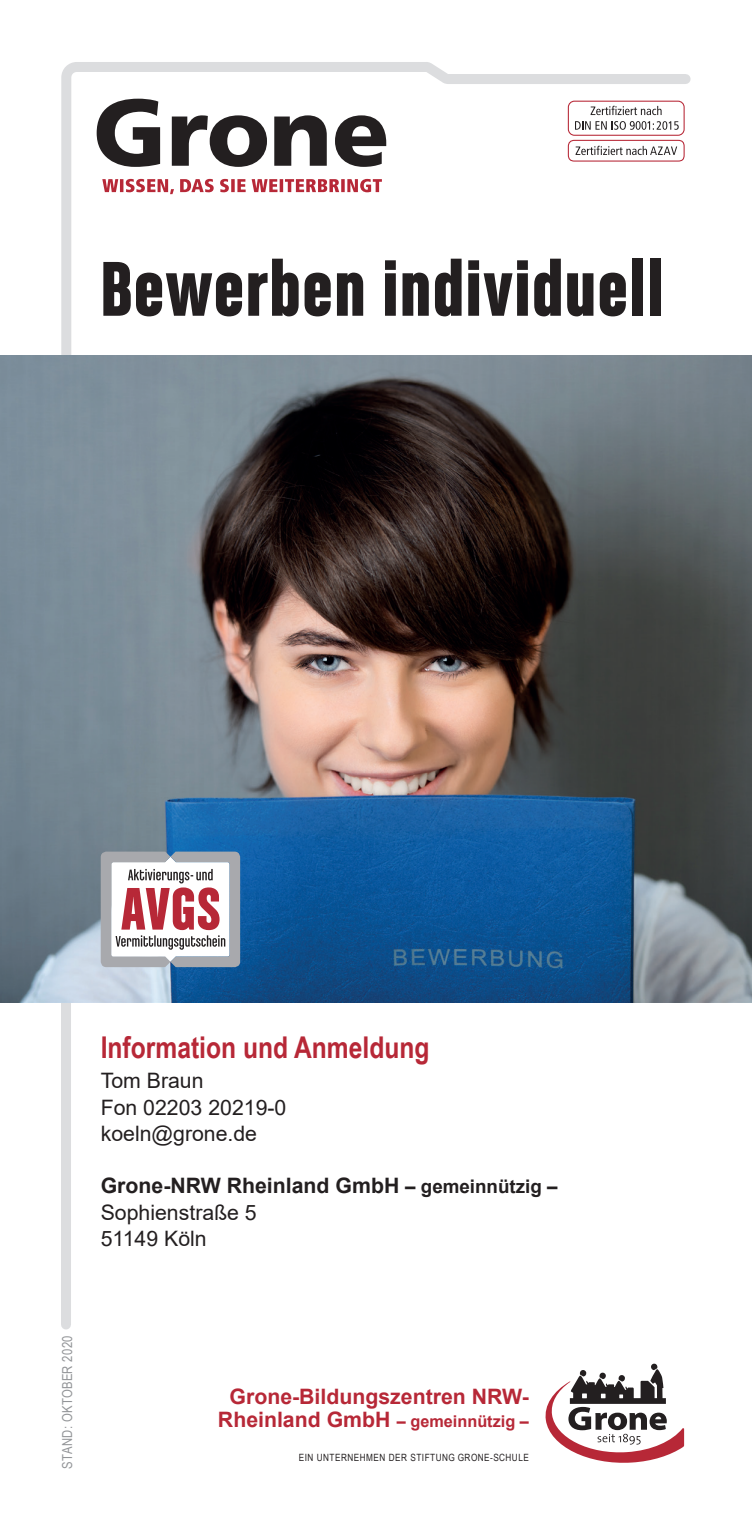
<style>
.page{position:relative;width:752px;height:1531px;background:#fff}
.page>*{position:absolute;margin:0;border:0;box-sizing:border-box;transform-origin:0 0}
.t1{font:82.5px "Chalet Comprime Hong Kong Sixty";letter-spacing:.025em;color:#231f20}
.t2{font:700 30px "Arial Narrow";color:#b72837}
.t3{font:21.25px/26.2px "Arial";color:#231f20}
.t4{font:700 21.25px "Arial";color:#b72837}
.t5{font:700 16.25px "Arial";color:#b72837}
.t6{font:13.75px "Arial Narrow";letter-spacing:.025em;color:#939598}
.t7{font:10px "Arial Narrow";letter-spacing:.05em;color:#231f20}
.s1{font-weight:700}
.s2{font-weight:700;font-size:18.75px}
.s3{font-size:21.25px}
</style>
<div class="page">
<div style="left:61px;top:990px;width:10px;height:334px;background:#dcdddf"></div>
<svg style="left:61px;top:62px;width:630px;height:293px"></svg>
<svg style="left:545px;top:1363px;width:138px;height:100px"></svg>
<img style="left:0;top:355px;width:751px;height:648px">
<svg style="left:101px;top:851px;width:139px;height:116px"></svg>
<h1 class="t1" style="left:101px;top:240px;width:563px">Bewerben individuell</h1>
<h2 class="t2" style="left:101px;top:1025px;width:330px">Information und Anmeldung</h2>
<p class="t3" style="left:101px;top:1067px;width:187px">Tom Braun<br>Fon 02203 20219-0 koeln@grone.de</p>
<p class="t3" style="left:101px;top:1172px;width:458px"><span class="s1">Grone-NRW Rheinland GmbH</span> <span class="s2">– gemeinnützig –<br></span>Sophienstraße 5<br>51149 Köln</p>
<p class="t6" style="left:57px;top:1468px;width:135px;rotate:-90deg">STAND: OKTOBER 2020</p>
<p class="t4" style="left:229px;top:1381px;width:301px">Grone-Bildungszentren NRW-</p>
<p class="t5" style="left:218px;top:1410px;width:312px"><span class="s3">Rheinland GmbH</span> – gemeinnützig –</p>
<p class="t7" style="left:298px;top:1450px;width:231px">EIN UNTERNEHMEN DER STIFTUNG GRONE-SCHULE</p>
</div>
